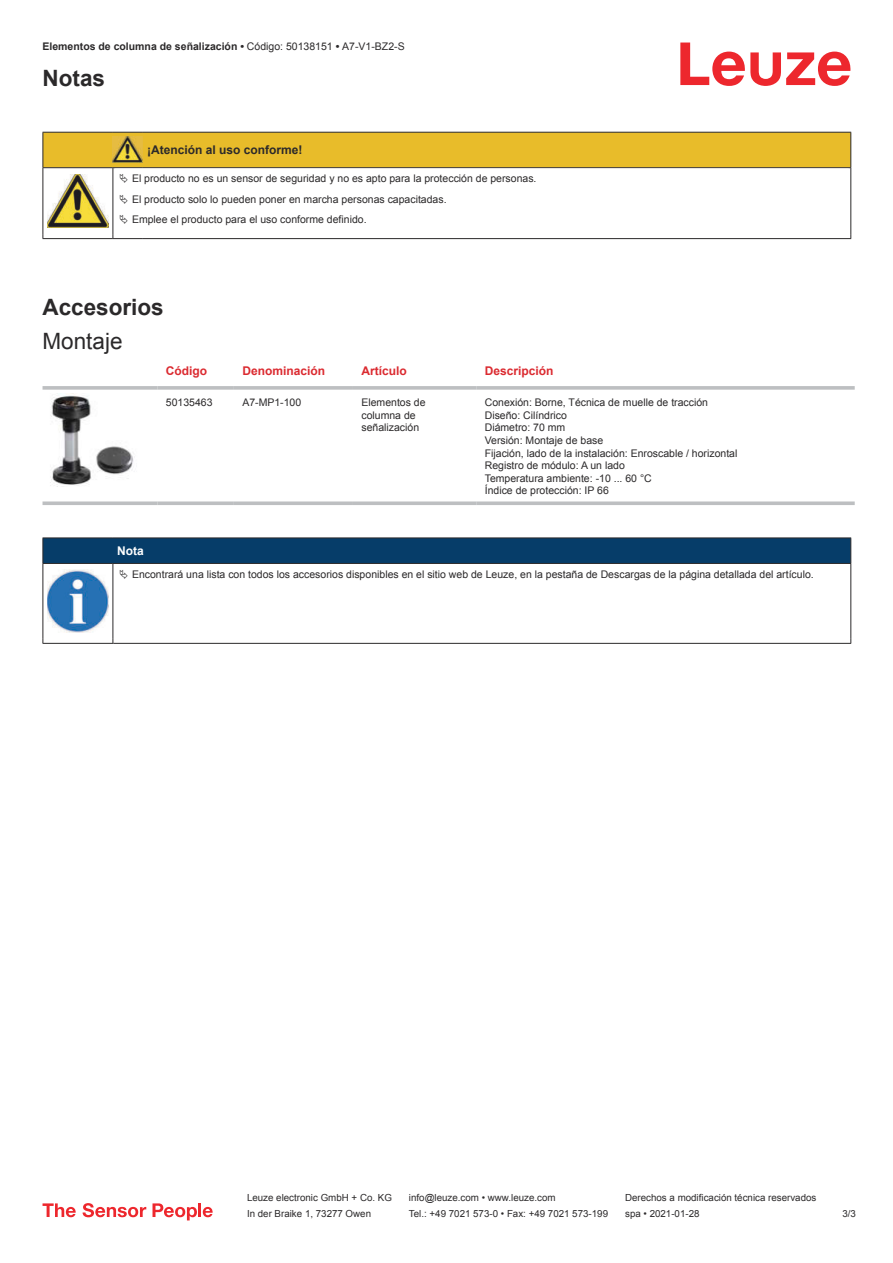
<style>
.page{position:relative;width:893px;height:1263px;background:#fff}
.page>*{position:absolute;margin:0;border:0;box-sizing:border-box;transform-origin:0 0}
.t1{font:700 22.5px "Arial";color:#2b292a}
.t2{font:22.5px "Arial";color:#2b292a}
.t3{font:700 12px "Arial";color:#db2a30}
.t4{font:700 12px "Arial";color:#2b292a}
.t5{font:700 12px "Arial";color:#fff}
.t6{font:10.5px/12.6px "Arial";color:#2b292a}
.t7{font:700 10.5px "Arial";color:#2b292a}
.t8{font:9.75px "Arial";color:#2b292a}
.s1{font-weight:400}
</style>
<div class="page">
<svg style="left:680px;top:43px;width:170px;height:43px"></svg>
<svg style="left:43px;top:386px;width:114px;height:4px"></svg>
<svg style="left:157px;top:386px;width:77px;height:4px"></svg>
<svg style="left:234px;top:386px;width:119px;height:4px"></svg>
<svg style="left:353px;top:386px;width:123px;height:4px"></svg>
<svg style="left:476px;top:386px;width:379px;height:4px;background:#c3c5c7"></svg>
<svg style="left:43px;top:501px;width:114px;height:4px"></svg>
<svg style="left:157px;top:501px;width:77px;height:4px"></svg>
<svg style="left:234px;top:501px;width:119px;height:4px"></svg>
<svg style="left:353px;top:501px;width:123px;height:4px"></svg>
<svg style="left:476px;top:501px;width:379px;height:4px;background:#c5c6c8"></svg>
<img style="left:50px;top:395px;width:84px;height:92px">
<svg style="left:44px;top:564px;width:806px;height:79px"></svg>
<hr style="left:43px;top:537px;width:70px;height:1px;background:#2b292a">
<hr style="left:43px;top:563px;width:70px;height:1px;background:#2b292a">
<hr style="left:113px;top:537px;width:738px;height:1px;background:#2b292a">
<div style="left:43px;top:538px;width:808px;height:25px;background:#063d69"></div>
<hr style="left:113px;top:563px;width:738px;height:1px;background:#2b292a">
<hr style="left:43px;top:564px;width:1px;height:75px;background:#2b292a">
<hr style="left:113px;top:564px;width:1px;height:75px;background:#2b292a">
<hr style="left:850px;top:564px;width:1px;height:75px;background:#2b292a">
<hr style="left:43px;top:643px;width:70px;height:1px;background:#2b292a">
<hr style="left:113px;top:643px;width:738px;height:1px;background:#2b292a">
<img style="left:47px;top:570px;width:61px;height:63px">
<div style="left:115px;top:564px;width:734px;height:21px;background:#fff"></div>
<svg style="left:43px;top:1203px;width:33px;height:14px"></svg>
<svg style="left:83px;top:1203px;width:63px;height:14px"></svg>
<svg style="left:153px;top:1203px;width:44px;height:17px"></svg>
<hr style="left:198px;top:1203px;width:3px;height:14px;background:#ed272d">
<svg style="left:203px;top:1207px;width:10px;height:10px"></svg>
<hr style="left:43px;top:238px;width:70px;height:1px;background:#2b292a">
<hr style="left:113px;top:238px;width:30px;height:1px;background:#2b292a">
<hr style="left:143px;top:238px;width:708px;height:1px;background:#2b292a">
<svg style="left:43px;top:132px;width:808px;height:106px"></svg>
<p class="t7" style="left:43px;top:42px;width:364px">Elementos de columna de señalización • <span class="s1">Código: 50138151</span> • <span class="s1">A7-V1-BZ2-S</span></p>
<h1 class="t1" style="left:43px;top:69px;width:64px">Notas</h1>
<p class="t4" style="left:147px;top:145px;width:157px">¡Atención al uso conforme!</p>
<p class="t6" style="left:132px;top:170px;width:406px;line-height:20.2px">El producto no es un sensor de seguridad y no es apto para la protección de personas.<br>El producto solo lo pueden poner en marcha personas capacitadas.<br>Emplee el producto para el uso conforme definido.</p>
<h1 class="t1" style="left:43px;top:298px;width:123px">Accesorios</h1>
<h1 class="t2" style="left:43px;top:333px;width:82px">Montaje</h1>
<p class="t3" style="left:166px;top:366px;width:43px">Código</p>
<p class="t3" style="left:242px;top:366px;width:84px">Denominación</p>
<p class="t3" style="left:361px;top:366px;width:47px">Artículo</p>
<p class="t3" style="left:485px;top:366px;width:70px">Descripción</p>
<p class="t6" style="left:166px;top:397px;width:48px">50135463</p>
<p class="t6" style="left:242px;top:397px;width:60px">A7-MP1-100</p>
<p class="t6" style="left:361px;top:397px;width:66px">Elementos de columna de señalización</p>
<p class="t6" style="left:485px;top:397px;width:254px">Conexión: Borne, Técnica de muelle de tracción<br>Diseño: Cilíndrico<br>Diámetro: 70 mm<br>Versión: Montaje de base<br>Fijación, lado de la instalación: Enroscable / horizontal<br>Registro de módulo: A un lado<br>Temperatura ambiente: -10 ... 60 °C<br>Índice de protección: IP 66</p>
<p class="t5" style="left:117px;top:546px;width:28px">Nota</p>
<p class="t6" style="left:132px;top:569px;width:683px">Encontrará una lista con todos los accesorios disponibles en el sitio web de Leuze, en la pestaña de Descargas de la página detallada del artículo.</p>
<p class="t8" style="left:247px;top:1194px;width:146px">Leuze electronic GmbH + Co. KG</p>
<p class="t8" style="left:409px;top:1194px;width:148px">info@leuze.com • www.leuze.com</p>
<p class="t8" style="left:625px;top:1194px;width:193px">Derechos a modificación técnica reservados</p>
<p class="t8" style="left:247px;top:1210px;width:126px">In der Braike 1, 73277 Owen</p>
<p class="t8" style="left:409px;top:1210px;width:201px">Tel.: +49 7021 573-0 • Fax: +49 7021 573-199</p>
<p class="t8" style="left:625px;top:1210px;width:76px">spa • 2021-01-28</p>
<p class="t8" style="left:842px;top:1210px;width:15px">3 /3</p>
</div>
